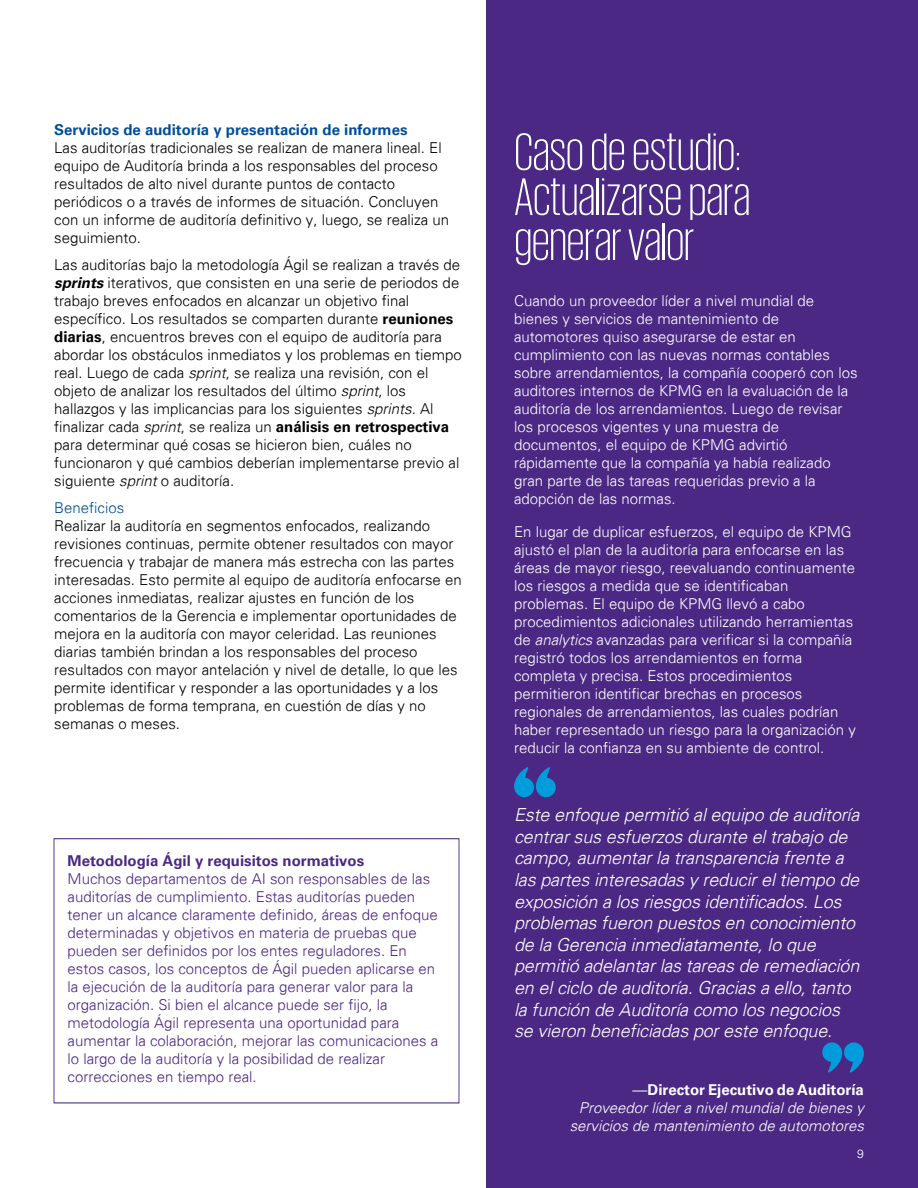
<style>
.page{position:relative;width:918px;height:1188px;background:#fff}
.page>*{position:absolute;margin:0;border:0;box-sizing:border-box;transform-origin:0 0}
.t1{font:300 54px/45px "KPMG";color:#fff}
.t2{font:italic 300 18px/21.6px "Univers 45";letter-spacing:-.01em;color:#fff}
.t3{font:300 15px/18px "Univers 45";color:#000}
.t4{font:300 15px/18px "Univers 45";color:#fff}
.t5{font:300 15px/18px "Univers 45";color:#4b2884}
.t6{font:italic 300 15px/18px "Univers 45";color:#fff;text-align:right}
.t7{font:700 15px "Univers 65";color:#004e98}
.t8{font:700 15px "Univers 65";color:#4b2884}
.t9{font:700 15px "Univers 65";color:#fff}
.t10{font:300 15px "Univers 45";color:#004e98}
.t11{font:300 12px "Univers 45";color:#fff}
.s1{font-style:italic}
.s2{font-style:inherit}
.s3{font-family:"Univers 45";font-weight:300}
</style>
<div class="page">
<div style="left:486px;top:0;width:432px;height:1188px;background:#4b2884"></div>
<svg style="left:514px;top:767px;width:42px;height:31px"></svg>
<svg style="left:822px;top:1042px;width:42px;height:31px"></svg>
<div style="left:54px;top:838px;width:405px;height:265px;border:1px solid #4b2884"></div>
<p class="t7" style="left:54px;top:121px;width:355px">Servicios de auditoría y presentación de informes</p>
<p class="t3" style="left:54px;top:139px;width:397px">Las auditorías tradicionales se realizan de manera lineal. El equipo de Auditoría brinda a los responsables del proceso resultados de alto nivel durante puntos de contacto periódicos o a través de informes de situación. Concluyen con un informe de auditoría definitivo y, luego, se realiza un seguimiento.</p>
<p class="t3" style="left:54px;top:256px;width:409px">Las auditorías bajo la metodología Ágil se realizan a través de <span class="s1">sprints</span> iterativos, que consisten en una serie de periodos de trabajo breves enfocados en alcanzar un objetivo final específico. Los resultados se comparten durante <span class="s2">reuniones diarias</span>, encuentros breves con el equipo de auditoría para abordar los obstáculos inmediatos y los problemas en tiempo real. Luego de cada <span class="s1">sprint</span>, se realiza una revisión, con el objeto de analizar los resultados del último <span class="s1">sprint</span>, los hallazgos y las implicancias para los siguientes <span class="s1">sprints</span>. Al finalizar cada <span class="s1">sprint</span>, se realiza un <span class="s2">análisis en retrospectiva </span>para determinar qué cosas se hicieron bien, cuáles no funcionaron y qué cambios deberían implementarse previo al siguiente <span class="s1">sprint</span> o auditoría.</p>
<p class="t10" style="left:54px;top:499px;width:72px">Beneficios</p>
<p class="t3" style="left:54px;top:517px;width:409px">Realizar la auditoría en segmentos enfocados, realizando revisiones continuas, permite obtener resultados con mayor frecuencia y trabajar de manera más estrecha con las partes interesadas. Esto permite al equipo de auditoría enfocarse en acciones inmediatas, realizar ajustes en función de los comentarios de la Gerencia e implementar oportunidades de mejora en la auditoría con mayor celeridad. Las reuniones diarias también brindan a los responsables del proceso resultados con mayor antelación y nivel de detalle, lo que les permite identificar y responder a las oportunidades y a los problemas de forma temprana, en cuestión de días y no semanas o meses.</p>
<p class="t8" style="left:68px;top:852px;width:298px">Metodología Ágil y requisitos normativos</p>
<p class="t5" style="left:68px;top:870px;width:372px">Muchos departamentos de AI son responsables de las auditorías de cumplimiento. Estas auditorías pueden tener un alcance claramente definido, áreas de enfoque determinadas y objetivos en materia de pruebas que pueden ser definidos por los entes reguladores. En estos casos, los conceptos de Ágil pueden aplicarse en la ejecución de la auditoría para generar valor para la organización. Si bien el alcance puede ser fijo, la metodología Ágil representa una oportunidad para aumentar la colaboración, mejorar las comunicaciones a lo largo de la auditoría y la posibilidad de realizar correcciones en tiempo real.</p>
<h1 class="t1" style="left:514px;top:128px;width:237px">Caso de estudio:<br>Actualizarse para generar valor</h1>
<p class="t4" style="left:514px;top:292px;width:345px">Cuando un proveedor líder a nivel mundial de bienes y servicios de mantenimiento de automotores quiso asegurarse de estar en cumplimiento con las nuevas normas contables sobre arrendamientos, la compañía cooperó con los auditores internos de KPMG en la evaluación de la auditoría de los arrendamientos. Luego de revisar los procesos vigentes y una muestra de documentos, el equipo de KPMG advirtió rápidamente que la compañía ya había realizado gran parte de las tareas requeridas previo a la adopción de las normas.</p>
<p class="t4" style="left:514px;top:523px;width:343px">En lugar de duplicar esfuerzos, el equipo de KPMG ajustó el plan de la auditoría para enfocarse en las áreas de mayor riesgo, reevaluando continuamente los riesgos a medida que se identificaban problemas. El equipo de KPMG llevó a cabo procedimientos adicionales utilizando herramientas de <span class="s1">analytics</span> avanzadas para verificar si la compañía registró todos los arrendamientos en forma completa y precisa. Estos procedimientos permitieron identificar brechas en procesos regionales de arrendamientos, las cuales podrían haber representado un riesgo para la organización y reducir la confianza en su ambiente de control.</p>
<p class="t2" style="left:514px;top:804px;width:347px">Este enfoque permitió al equipo de auditoría centrar sus esfuerzos durante el trabajo de campo, aumentar la transparencia frente a las partes interesadas y reducir el tiempo de exposición a los riesgos identificados. Los problemas fueron puestos en conocimiento de la Gerencia inmediatamente, lo que permitió adelantar las tareas de remediación en el ciclo de auditoría. Gracias a ello, tanto la función de Auditoría como los negocios se vieron beneficiadas por este enfoque.</p>
<p class="t9" style="left:633px;top:1081px;width:233px"><span class="s3">—</span>Director Ejecutivo de Auditoría</p>
<p class="t6" style="left:570px;top:1099px;width:296px">Proveedor líder a nivel mundial de bienes y servicios de mantenimiento de automotores</p>
<p class="t11" style="left:857px;top:1147px;width:8px">9</p>
</div>
